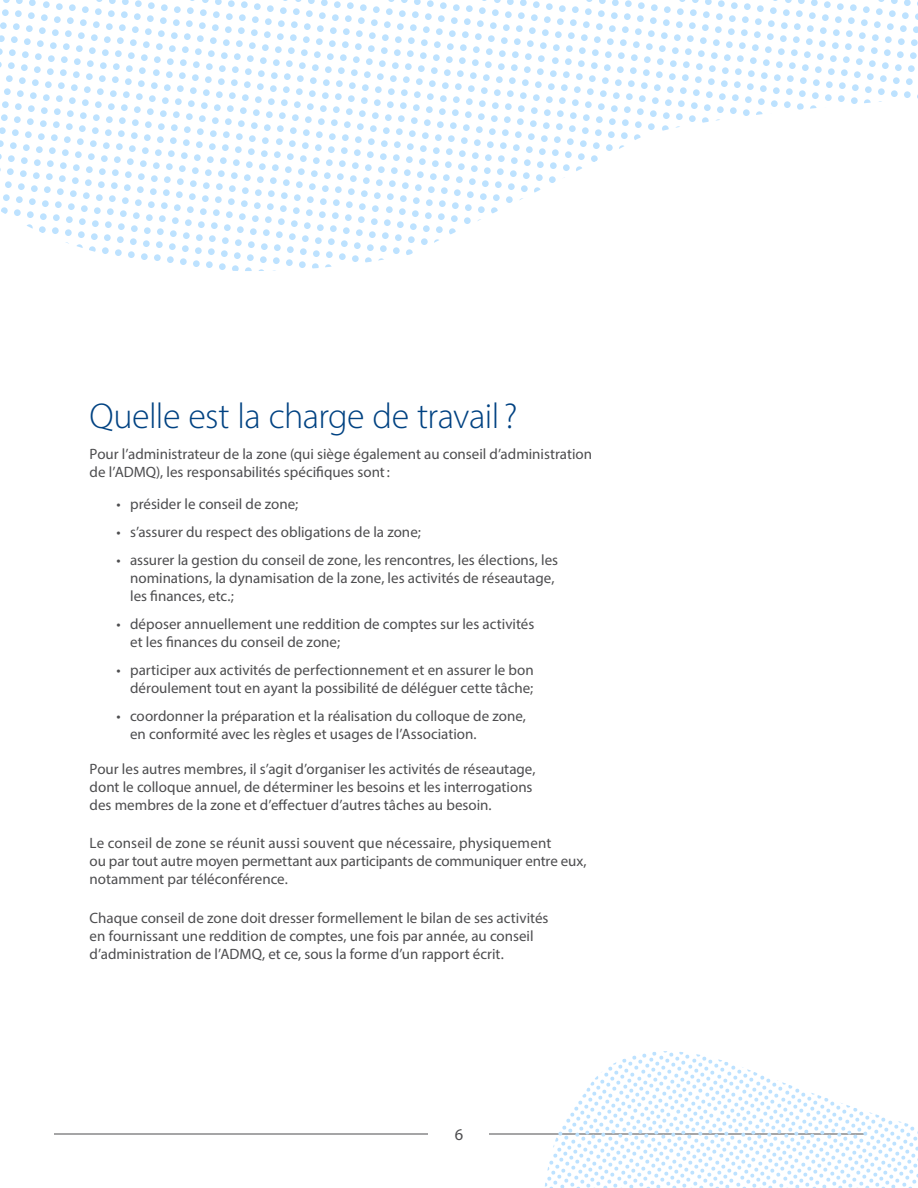
<style>
.page{position:relative;width:918px;height:1188px;background:#fff}
.page>*{position:absolute;margin:0;border:0;box-sizing:border-box;transform-origin:0 0}
.t1{font:300 36px "Myriad Pro";letter-spacing:-.015em;color:#004282}
.t2{font:16.5px "Myriad Pro";color:#4d4d4f}
.t3{font:15px/18px "Myriad Pro";color:#4d4d4f}
</style>
<div class="page">
<hr style="left:54px;top:1134px;width:810px;height:1px;background:#4d4d4f">
<div style="left:429px;top:1117px;width:60px;height:34px;background:#fff"></div>
<svg style="left:0;top:0;width:918px;height:271px"></svg>
<svg style="left:529px;top:1051px;width:389px;height:137px"></svg>
<h1 class="t1" style="left:90px;top:394px;width:429px">Quelle est la charge de travail?</h1>
<p class="t3" style="left:90px;top:445px;width:504px">Pour l’administrateur de la zone (qui siège également au conseil d’administration de l’ADMQ), les responsabilités spécifiques sont:</p>
<p class="t3" style="left:117px;top:494px;width:183px">• présider le conseil de zone;</p>
<p class="t3" style="left:117px;top:523px;width:306px">• s’assurer du respect des obligations de la zone;</p>
<p class="t3" style="left:130px;top:551px;width:430px;text-indent:-14px">• assurer la gestion du conseil de zone, les rencontres, les élections, les nominations, la dynamisation de la zone, les activités de réseautage, les finances, etc.;</p>
<p class="t3" style="left:130px;top:615px;width:406px;text-indent:-14px">• déposer annuellement une reddition de comptes sur les activités et les finances du conseil de zone;</p>
<p class="t3" style="left:117px;top:661px;width:419px;text-align:right">• participer aux activités de perfectionnement et en assurer le bon déroulement tout en ayant la possibilité de déléguer cette tâche;</p>
<p class="t3" style="left:130px;top:707px;width:397px;text-indent:-14px">• coordonner la préparation et la réalisation du colloque de zone, en conformité avec les règles et usages de l’Association.</p>
<p class="t3" style="left:90px;top:760px;width:447px">Pour les autres membres, il s’agit d’organiser les activités de réseautage, dont le colloque annuel, de déterminer les besoins et les interrogations des membres de la zone et d’effectuer d’autres tâches au besoin.</p>
<p class="t3" style="left:90px;top:834px;width:498px">Le conseil de zone se réunit aussi souvent que nécessaire, physiquement<br>ou par tout autre moyen permettant aux participants de communiquer entre eux, notamment par téléconférence.</p>
<p class="t3" style="left:90px;top:908px;width:460px">Chaque conseil de zone doit dresser formellement le bilan de ses activités en fournissant une reddition de comptes, une fois par année, au conseil d’administration de l’ADMQ, et ce, sous la forme d’un rapport écrit.</p>
<p class="t2" style="left:455px;top:1124px;width:10px">6</p>
</div>
